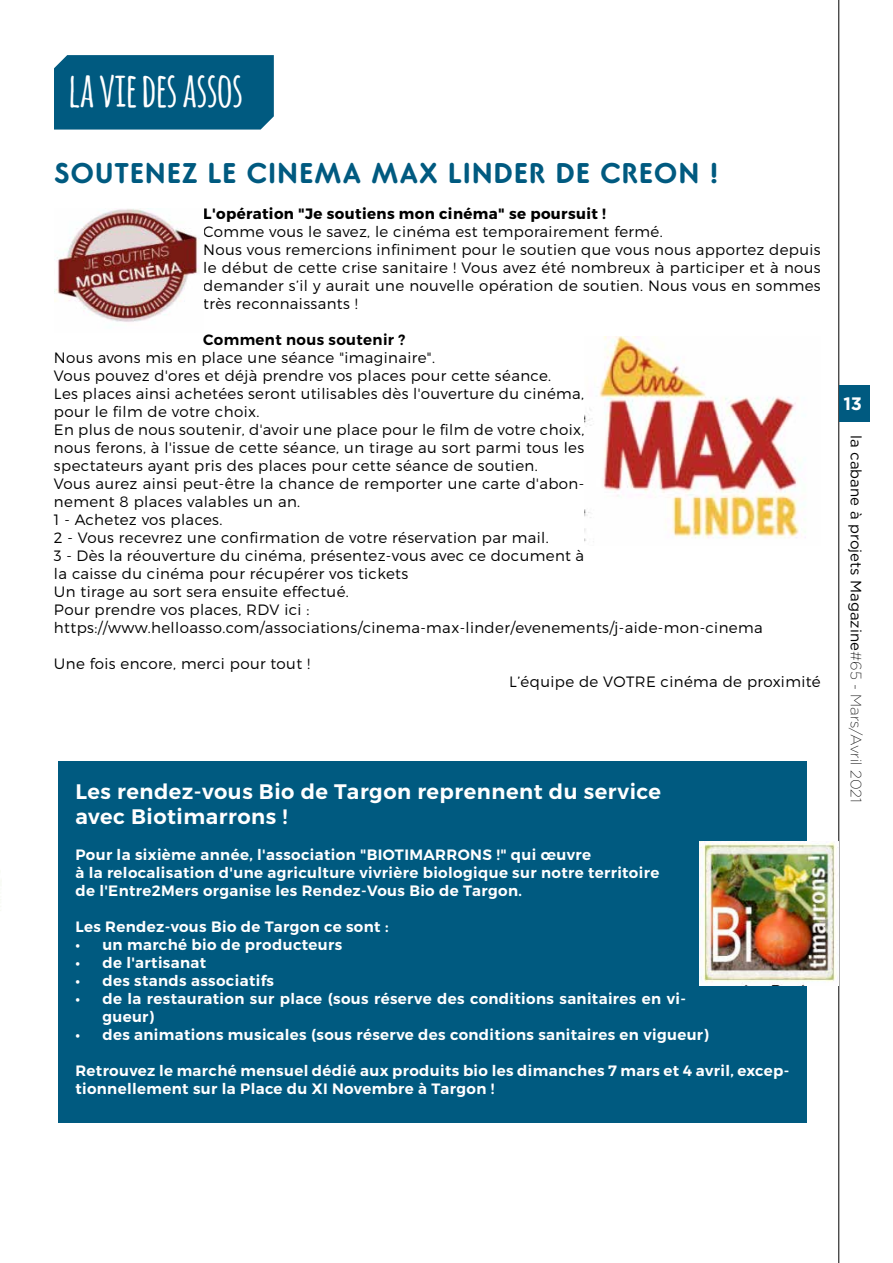
<style>
.page{position:relative;width:893px;height:1263px;background:#fff}
.page>*{position:absolute;margin:0;border:0;box-sizing:border-box;transform-origin:0 0}
.t1{font:700 47.25px "Amatic";color:#fff}
.t2{font:700 28.5px "Core Sans GS65";letter-spacing:.025em;color:#005a80}
.t3{font:600 21px/25.2px "Montserrat";letter-spacing:.025em;color:#fff}
.t4{font:700 18px "Gotham";color:#fff}
.t5{font:300 15px/18px "Montserrat";letter-spacing:.025em;color:#000}
.t6{font:600 15px/18px "Montserrat";letter-spacing:.025em;color:#fff}
.t7{font:700 15px "Montserrat";letter-spacing:.025em;color:#000}
.t8{font:15px "Gotham";color:#000}
.t9{font:600 15px "Montserrat";letter-spacing:.025em;color:#000}
.s1{font-weight:200}
</style>
<div class="page">
<hr style="left:838px;top:0;width:1px;height:1263px;background:#000">
<div style="left:839px;top:385px;width:30px;height:37px;background:#005a80"></div>
<div style="left:54px;top:55px;width:220px;height:75px;background:#005a80"></div>
<img style="left:54px;top:208px;width:145px;height:114px">
<img style="left:584px;top:336px;width:222px;height:206px">
<div style="left:58px;top:761px;width:749px;height:362px;background:#005a80"></div>
<img style="left:699px;top:841px;width:140px;height:144px">
<h1 class="t1" style="left:69px;top:56px;width:175px">LA VIE DES ASSOS</h1>
<h2 class="t2" style="left:54px;top:157px;width:666px">SOUTENEZ LE CINEMA MAX LINDER DE CREON !</h2>
<p class="t7" style="left:203px;top:205px;width:404px">L'opération "Je soutiens mon cinéma" se poursuit !</p>
<p class="t5" style="left:203px;top:223px;width:619px">Comme vous le savez, le cinéma est temporairement fermé.<br>Nous vous remercions infiniment pour le soutien que vous nous apportez depuis le début de cette crise sanitaire ! Vous avez été nombreux à participer et à nous demander s’il y aurait une nouvelle opération de soutien. Nous vous en sommes très reconnaissants !</p>
<p class="t9" style="left:203px;top:331px;width:204px">Comment nous soutenir ?</p>
<p class="t5" style="left:54px;top:349px;width:710px">Nous avons mis en place une séance "imaginaire".<br>Vous pouvez d'ores et déjà prendre vos places pour cette séance.<br>Les places ainsi achetées seront utilisables dès l'ouverture du cinéma,<br>pour le film de votre choix.<br>En plus de nous soutenir, d'avoir une place pour le film de votre choix,<br>nous ferons, à l'issue de cette séance, un tirage au sort parmi tous les<br>spectateurs ayant pris des places pour cette séance de soutien.<br>Vous aurez ainsi peut-être la chance de remporter une carte d'abon-<br>nement 8 places valables un an.<br>1 - Achetez vos places.<br>2 - Vous recevrez une confirmation de votre réservation par mail.<br>3 - Dès la réouverture du cinéma, présentez-vous avec ce document à<br>la caisse du cinéma pour récupérer vos tickets<br>Un tirage au sort sera ensuite effectué.<br>Pour prendre vos places, RDV ici : https://www.helloasso.com/associations/cinema-max-linder/evenements/j-aide-mon-cinema</p>
<p class="t5" style="left:54px;top:655px;width:258px">Une fois encore, merci pour tout !</p>
<p class="t5" style="left:509px;top:673px;width:313px">L’équipe de VOTRE cinéma de proximité</p>
<h3 class="t3" style="left:75px;top:779px;width:587px">Les rendez-vous Bio de Targon reprennent du service avec Biotimarrons !</h3>
<p class="t6" style="left:75px;top:846px;width:585px">Pour la sixième année, l'association "BIOTIMARRONS !" qui œuvre<br>à la relocalisation d'une agriculture vivrière biologique sur notre territoire de l'Entre2Mers organise les Rendez-Vous Bio de Targon.</p>
<p class="t6" style="left:75px;top:918px;width:315px">Les Rendez-vous Bio de Targon ce sont :</p>
<p class="t6" style="left:75px;top:936px;width:268px">• un marché bio de producteurs</p>
<p class="t6" style="left:75px;top:954px;width:132px">• de l'artisanat</p>
<p class="t6" style="left:75px;top:972px;width:200px">• des stands associatifs</p>
<p class="t6" style="left:102px;top:990px;width:585px;text-indent:-27px">• de la restauration sur place (sous réserve des conditions sanitaires en vi&shy;gueur)</p>
<p class="t6" style="left:75px;top:1026px;width:635px">• des animations musicales (sous réserve des conditions sanitaires en vigueur)</p>
<p class="t6" style="left:75px;top:1062px;width:715px">Retrouvez le marché mensuel dédié aux produits bio les dimanches 7 mars et 4 avril, excep&shy;tionnellement sur la Place du XI Novembre à Targon !</p>
<p class="t4" style="left:843px;top:391px;width:20px">13</p>
<p class="t8" style="left:866px;top:435px;width:369px;rotate:90deg">la cabane à projets Magazine<span class="s1">#65 - Mars/Avril 2021</span></p>
</div>
